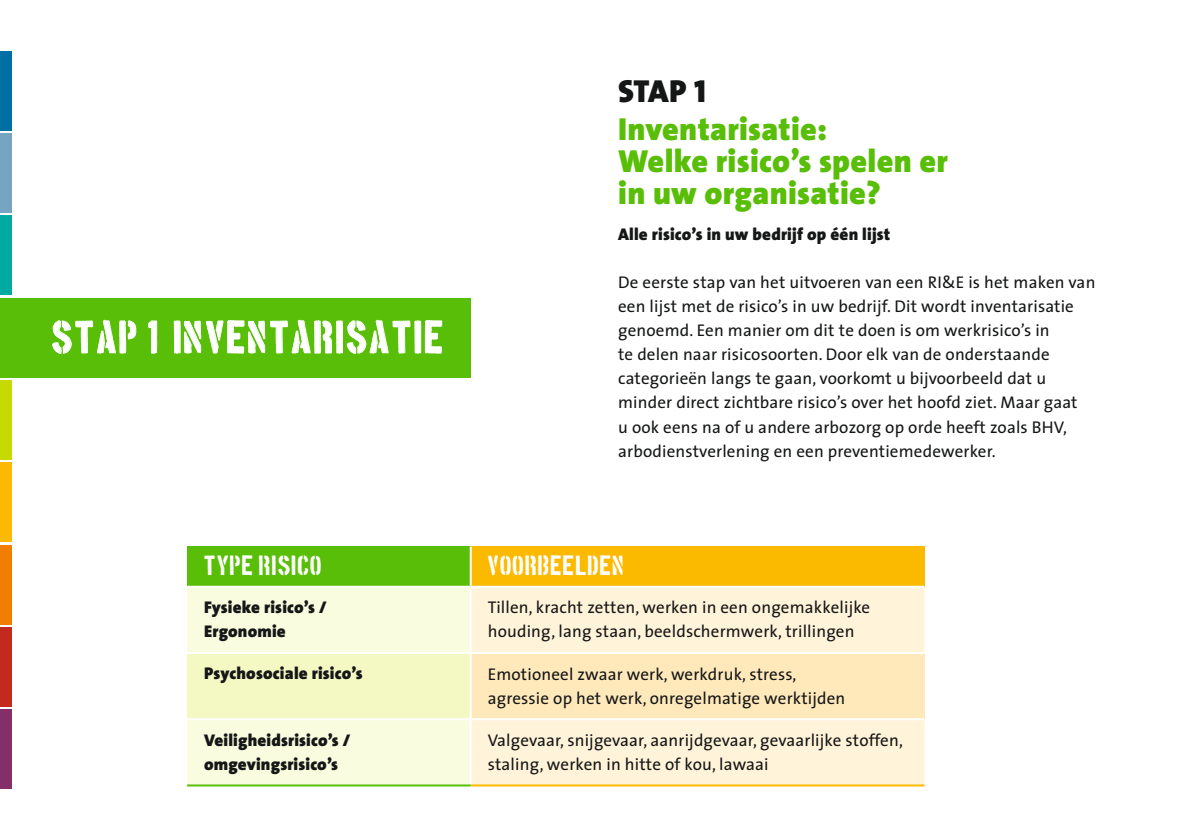
<style>
.page{position:relative;width:1191px;height:840px;background:#fff}
.page>*{position:absolute;margin:0;border:0;box-sizing:border-box;transform-origin:0 0}
.t1{font:36px "Boston Traffic";letter-spacing:.03em;color:#fff}
.t2{font:900 32px/37.6px "The Sans";letter-spacing:.01em;color:#58be07}
.t3{font:22px "Boston Traffic";letter-spacing:.01em;color:#fff}
.t4{font:17px/24px "The Sans";letter-spacing:.01em;color:#151616}
.t5{font:900 17px/24px "The Sans";letter-spacing:.01em;color:#151616}
.s1{color:#151616}
.s2{font-family:"The Sans Black Caps";font-weight:400;color:#151616}
</style>
<div class="page">
<div style="left:187px;top:546px;width:284px;height:40px;background:#58be07"></div>
<div style="left:471px;top:546px;width:453px;height:40px;background:#fbba00"></div>
<div style="left:187px;top:588px;width:283px;height:196px;background:#f9fcde"></div>
<div style="left:472px;top:588px;width:452px;height:196px;background:#fff3d9"></div>
<div style="left:187px;top:652px;width:284px;height:66px;background:#f4f8c2"></div>
<div style="left:471px;top:652px;width:453px;height:66px;background:#ffe9bb"></div>
<hr style="left:470px;top:546px;width:2px;height:39px;background:#fff">
<hr style="left:187px;top:585px;width:284px;height:2px;background:#fff">
<hr style="left:471px;top:585px;width:453px;height:2px;background:#fff">
<hr style="left:187px;top:651px;width:284px;height:2px;background:#fff">
<hr style="left:471px;top:651px;width:453px;height:2px;background:#fff">
<hr style="left:470px;top:653px;width:2px;height:64px;background:#fff">
<hr style="left:187px;top:717px;width:284px;height:2px;background:#fff">
<hr style="left:471px;top:717px;width:453px;height:2px;background:#fff">
<hr style="left:187px;top:784px;width:284px;height:2px;background:#58be07">
<hr style="left:471px;top:784px;width:453px;height:2px;background:#fbba00">
<div style="left:0;top:133px;width:11px;height:80px;background:#75a5c0"></div>
<div style="left:0;top:51px;width:11px;height:79px;background:#0070a4"></div>
<div style="left:0;top:215px;width:11px;height:80px;background:#00aaa1"></div>
<div style="left:0;top:298px;width:471px;height:79px;background:#58be07"></div>
<svg style="left:52px;top:319px;width:84px;height:35px"></svg>
<svg style="left:148px;top:320px;width:9px;height:33px"></svg>
<svg style="left:174px;top:319px;width:268px;height:35px"></svg>
<div style="left:0;top:380px;width:11px;height:79px;background:#c7da00"></div>
<div style="left:0;top:462px;width:11px;height:79px;background:#fbba00"></div>
<div style="left:0;top:544px;width:11px;height:80px;background:#f27e00"></div>
<div style="left:0;top:626px;width:11px;height:80px;background:#c4291d"></div>
<div style="left:0;top:709px;width:11px;height:79px;background:#852f68"></div>
<h1 class="t1" style="left:52px;top:320px;width:394px">STAP 1: INVENTARISATIE</h1>
<h2 class="t2" style="left:618px;top:72px;width:210px"><span class="s1">STAP</span> <span class="s2">1<br></span>Inventarisatie:</h2>
<h2 class="t2" style="left:618px;top:145px;width:331px;line-height:32px">Welke risico’s spelen er in uw organisatie?</h2>
<p class="t5" style="left:618px;top:222px;width:274px">Alle risico’s in uw bedrijf op één lijst</p>
<p class="t4" style="left:618px;top:270px;width:479px">De eerste stap van het uitvoeren van een RI&amp;E is het maken van een lijst met de risico’s in uw bedrijf. Dit wordt inventarisatie genoemd. Een manier om dit te doen is om werkrisico’s in<br>te delen naar risicosoorten. Door elk van de onderstaande categorieën langs te gaan, voorkomt u bijvoorbeeld dat u minder direct zichtbare risico’s over het hoofd ziet. Maar gaat<br>u ook eens na of u andere arbozorg op orde heeft zoals BHV, arbodienstverlening en een preventiemedewerker.</p>
<p class="t3" style="left:204px;top:554px;width:120px">TYPE RISICO</p>
<p class="t3" style="left:488px;top:554px;width:139px">VOORBEELDEN</p>
<p class="t5" style="left:204px;top:594px;width:124px">Fysieke risico’s /<br>Ergonomie</p>
<p class="t4" style="left:488px;top:594px;width:384px">Tillen, kracht zetten, werken in een ongemakkelijke houding, lang staan, beeldschermwerk, trillingen</p>
<p class="t5" style="left:204px;top:661px;width:160px">Psychosociale risico’s</p>
<p class="t4" style="left:488px;top:661px;width:359px">Emotioneel zwaar werk, werkdruk, stress, agressie op het werk, onregelmatige werktijden</p>
<p class="t5" style="left:204px;top:727px;width:148px">Veiligheidsrisico’s / omgevingsrisico’s</p>
<p class="t4" style="left:488px;top:727px;width:417px">Valgevaar, snijgevaar, aanrijdgevaar, gevaarlijke stoffen, staling, werken in hitte of kou, lawaai</p>
</div>
